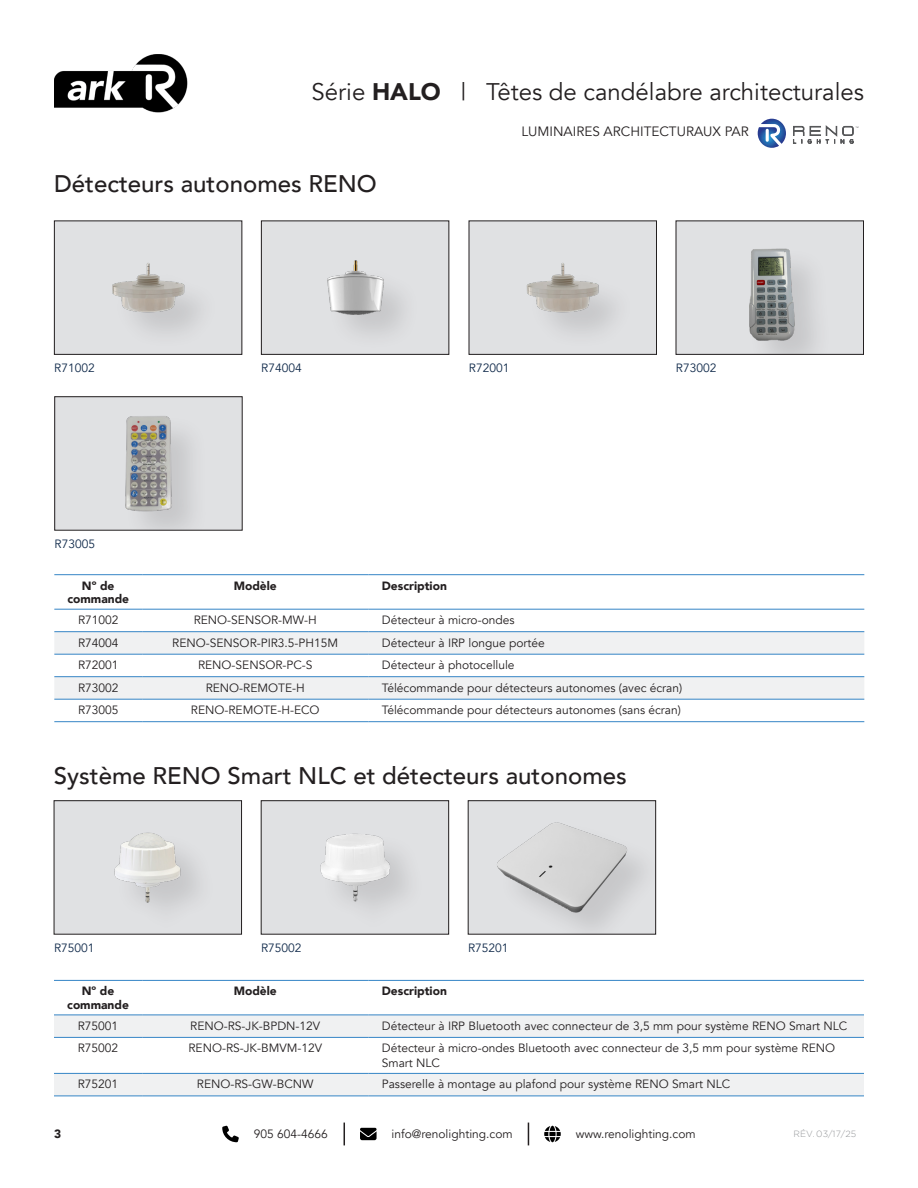
<style>
.page{position:relative;width:918px;height:1188px;background:#fff}
.page>*{position:absolute;margin:0;border:0;box-sizing:border-box;transform-origin:0 0}
.t1{font:500 24px "Avenir";color:#231f20}
.t2{font:24px "Avenir";color:#231f20}
.t3{font:13.5px "Avenir";color:#231f20}
.Table_Body_NEW{font:12px/15px "Avenir";color:#231f20}
.TableTitle{font:12px "Avenir";color:#0e2849}
.Table_Title_NEW{font:900 12px "Avenir";color:#231f20}
.TableTitle-2{font:900 12px/13.5px "Avenir";color:#231f20;text-align:center}
.t4{font:300 9px "Gotham";color:#939598}
.s1{font-weight:900}
</style>
<div class="page">
<svg style="left:222px;top:1126px;width:17px;height:16px"></svg>
<svg style="left:344px;top:1123px;width:1px;height:22px"></svg>
<svg style="left:528px;top:1123px;width:1px;height:22px"></svg>
<svg style="left:360px;top:1128px;width:17px;height:12px"></svg>
<svg style="left:544px;top:1126px;width:17px;height:16px"></svg>
<div style="left:54px;top:221px;width:188px;height:133px;background:#e0e1e3"></div>
<img style="left:112px;top:263px;width:86px;height:68px">
<div style="left:54px;top:220px;width:188px;height:135px;border:1px solid #231f20"></div>
<div style="left:261px;top:221px;width:188px;height:133px;background:#e0e1e3"></div>
<img style="left:327px;top:260px;width:75px;height:73px">
<div style="left:261px;top:220px;width:188px;height:135px;border:1px solid #231f20"></div>
<div style="left:469px;top:221px;width:188px;height:133px;background:#e0e1e3"></div>
<img style="left:526px;top:263px;width:87px;height:68px">
<div style="left:469px;top:220px;width:188px;height:135px;border:1px solid #231f20"></div>
<div style="left:676px;top:221px;width:188px;height:133px;background:#e0e1e3"></div>
<img style="left:749px;top:248px;width:65px;height:105px">
<div style="left:676px;top:220px;width:188px;height:135px;border:1px solid #231f20"></div>
<svg style="left:54px;top:632px;width:810px;height:67px;fill:#f0f1f2"></svg>
<hr style="left:54px;top:574px;width:88px;height:1px;background:#3585c6">
<hr style="left:142px;top:574px;width:226px;height:1px;background:#3585c6">
<hr style="left:368px;top:574px;width:496px;height:1px;background:#3585c6">
<hr style="left:54px;top:609px;width:88px;height:1px;background:#3585c6">
<hr style="left:142px;top:609px;width:226px;height:1px;background:#3585c6">
<hr style="left:368px;top:609px;width:496px;height:1px;background:#3585c6">
<hr style="left:54px;top:631px;width:88px;height:1px;background:#3585c6">
<hr style="left:142px;top:631px;width:226px;height:1px;background:#3585c6">
<hr style="left:368px;top:631px;width:496px;height:1px;background:#3585c6">
<hr style="left:54px;top:654px;width:88px;height:1px;background:#3585c6">
<hr style="left:142px;top:654px;width:226px;height:1px;background:#3585c6">
<hr style="left:368px;top:654px;width:496px;height:1px;background:#3585c6">
<hr style="left:54px;top:676px;width:88px;height:1px;background:#3585c6">
<hr style="left:142px;top:676px;width:226px;height:1px;background:#3585c6">
<hr style="left:368px;top:676px;width:496px;height:1px;background:#3585c6">
<hr style="left:54px;top:699px;width:88px;height:1px;background:#3585c6">
<hr style="left:142px;top:699px;width:226px;height:1px;background:#3585c6">
<hr style="left:368px;top:699px;width:496px;height:1px;background:#3585c6">
<hr style="left:54px;top:721px;width:88px;height:1px;background:#3585c6">
<hr style="left:142px;top:721px;width:226px;height:1px;background:#3585c6">
<hr style="left:368px;top:721px;width:496px;height:1px;background:#3585c6">
<div style="left:55px;top:397px;width:187px;height:133px;background:#e0e1e3"></div>
<img style="left:125px;top:416px;width:66px;height:113px">
<div style="left:54px;top:396px;width:189px;height:135px;border:1px solid #231f20"></div>
<div style="left:54px;top:801px;width:188px;height:133px;background:#e0e1e3"></div>
<img style="left:114px;top:832px;width:83px;height:75px">
<div style="left:54px;top:800px;width:188px;height:135px;border:1px solid #231f20"></div>
<div style="left:261px;top:801px;width:188px;height:133px;background:#e0e1e3"></div>
<img style="left:320px;top:833px;width:86px;height:73px">
<div style="left:261px;top:800px;width:188px;height:135px;border:1px solid #231f20"></div>
<div style="left:468px;top:801px;width:188px;height:133px;background:#e0e1e3"></div>
<div style="left:497px;top:821px;width:159px;height:113px;background:#231f20;opacity:.13"></div>
<img style="left:497px;top:821px;width:132px;height:112px">
<div style="left:468px;top:800px;width:188px;height:135px;border:1px solid #231f20"></div>
<svg style="left:54px;top:1016px;width:810px;height:80px;fill:#f0f1f2"></svg>
<hr style="left:54px;top:980px;width:88px;height:1px;background:#3585c6">
<hr style="left:142px;top:980px;width:226px;height:1px;background:#3585c6">
<hr style="left:368px;top:980px;width:496px;height:1px;background:#3585c6">
<hr style="left:54px;top:1015px;width:88px;height:1px;background:#3585c6">
<hr style="left:142px;top:1015px;width:226px;height:1px;background:#3585c6">
<hr style="left:368px;top:1015px;width:496px;height:1px;background:#3585c6">
<hr style="left:54px;top:1037px;width:88px;height:1px;background:#3585c6">
<hr style="left:142px;top:1037px;width:226px;height:1px;background:#3585c6">
<hr style="left:368px;top:1037px;width:496px;height:1px;background:#3585c6">
<hr style="left:54px;top:1073px;width:88px;height:1px;background:#3585c6">
<hr style="left:142px;top:1073px;width:226px;height:1px;background:#3585c6">
<hr style="left:368px;top:1073px;width:496px;height:1px;background:#3585c6">
<hr style="left:54px;top:1096px;width:88px;height:1px;background:#3585c6">
<hr style="left:142px;top:1096px;width:226px;height:1px;background:#3585c6">
<hr style="left:368px;top:1096px;width:496px;height:1px;background:#3585c6">
<img style="left:54px;top:54px;width:133px;height:58px">
<svg style="left:793px;top:125px;width:65px;height:19px"></svg>
<svg style="left:758px;top:119px;width:28px;height:29px"></svg>
<p class="t2" style="left:312px;top:78px;width:554px">Série <span class="s1">HALO</span> | Têtes de candélabre architecturales</p>
<p class="t3" style="left:521px;top:124px;width:229px">LUMINAIRES ARCHITECTURAUX PAR</p>
<p class="t1" style="left:54px;top:163px;width:324px">Détecteurs autonomes RENO</p>
<p class="TableTitle" style="left:54px;top:361px;width:42px">R71002</p>
<p class="TableTitle" style="left:261px;top:361px;width:42px">R74004</p>
<p class="TableTitle" style="left:469px;top:361px;width:42px">R72001</p>
<p class="TableTitle" style="left:676px;top:361px;width:42px">R73002</p>
<p class="TableTitle" style="left:55px;top:537px;width:42px">R73005</p>
<p class="TableTitle-2" style="left:67px;top:578px;width:63px">Nº de commande</p>
<p class="Table_Title_NEW" style="left:234px;top:575px;width:45px">Modèle</p>
<p class="Table_Title_NEW" style="left:382px;top:575px;width:67px">Description</p>
<p class="Table_Body_NEW" style="left:78px;top:613px;width:42px">R71002</p>
<p class="Table_Body_NEW" style="left:194px;top:613px;width:125px">RENO-SENSOR-MW-H</p>
<p class="Table_Body_NEW" style="left:382px;top:613px;width:134px">Détecteur à micro-ondes</p>
<p class="Table_Body_NEW" style="left:78px;top:635px;width:42px">R74004</p>
<p class="Table_Body_NEW" style="left:172px;top:635px;width:167px">RENO-SENSOR-PIR3.5-PH15M</p>
<p class="Table_Body_NEW" style="left:382px;top:635px;width:165px">Détecteur à IRP longue portée</p>
<p class="Table_Body_NEW" style="left:78px;top:658px;width:42px">R72001</p>
<p class="Table_Body_NEW" style="left:198px;top:658px;width:116px">RENO-SENSOR-PC-S</p>
<p class="Table_Body_NEW" style="left:382px;top:658px;width:134px">Détecteur à photocellule</p>
<p class="Table_Body_NEW" style="left:78px;top:680px;width:42px">R73002</p>
<p class="Table_Body_NEW" style="left:206px;top:680px;width:101px">RENO-REMOTE-H</p>
<p class="Table_Body_NEW" style="left:382px;top:680px;width:302px">Télécommande pour détecteurs autonomes (avec écran)</p>
<p class="Table_Body_NEW" style="left:78px;top:703px;width:42px">R73005</p>
<p class="Table_Body_NEW" style="left:191px;top:703px;width:130px">RENO-REMOTE-H-ECO</p>
<p class="Table_Body_NEW" style="left:382px;top:703px;width:301px">Télécommande pour détecteurs autonomes (sans écran)</p>
<p class="t1" style="left:54px;top:755px;width:575px">Système RENO Smart NLC et détecteurs autonomes</p>
<p class="TableTitle" style="left:54px;top:941px;width:42px">R75001</p>
<p class="TableTitle" style="left:261px;top:941px;width:42px">R75002</p>
<p class="TableTitle" style="left:468px;top:941px;width:42px">R75201</p>
<p class="TableTitle-2" style="left:67px;top:984px;width:63px">Nº de commande</p>
<p class="Table_Title_NEW" style="left:234px;top:981px;width:45px">Modèle</p>
<p class="Table_Title_NEW" style="left:382px;top:981px;width:67px">Description</p>
<p class="Table_Body_NEW" style="left:78px;top:1018px;width:42px">R75001</p>
<p class="Table_Body_NEW" style="left:190px;top:1018px;width:132px">RENO-RS-JK-BPDN-12V</p>
<p class="Table_Body_NEW" style="left:382px;top:1018px;width:467px">Détecteur à IRP Bluetooth avec connecteur de 3,5 mm pour système RENO Smart NLC</p>
<p class="Table_Body_NEW" style="left:78px;top:1041px;width:42px">R75002</p>
<p class="Table_Body_NEW" style="left:188px;top:1041px;width:135px">RENO-RS-JK-BMVM-12V</p>
<p class="Table_Body_NEW" style="left:382px;top:1041px;width:455px">Détecteur à micro-ondes Bluetooth avec connecteur de 3,5 mm pour système RENO<br>Smart NLC</p>
<p class="Table_Body_NEW" style="left:78px;top:1077px;width:42px">R75201</p>
<p class="Table_Body_NEW" style="left:197px;top:1077px;width:118px">RENO-RS-GW-BCNW</p>
<p class="Table_Body_NEW" style="left:382px;top:1077px;width:350px">Passerelle à montage au plafond pour système RENO Smart NLC</p>
<p class="TableTitle-2" style="left:54px;top:1126px;width:9px">3</p>
<p class="Table_Body_NEW" style="left:254px;top:1126px;width:76px">905 604-4666</p>
<p class="Table_Body_NEW" style="left:392px;top:1126px;width:123px">info@renolighting.com</p>
<p class="Table_Body_NEW" style="left:576px;top:1126px;width:121px">www.renolighting.com</p>
<p class="t4" style="left:794px;top:1129px;width:64px">RÉV. 03/17/25</p>
</div>
